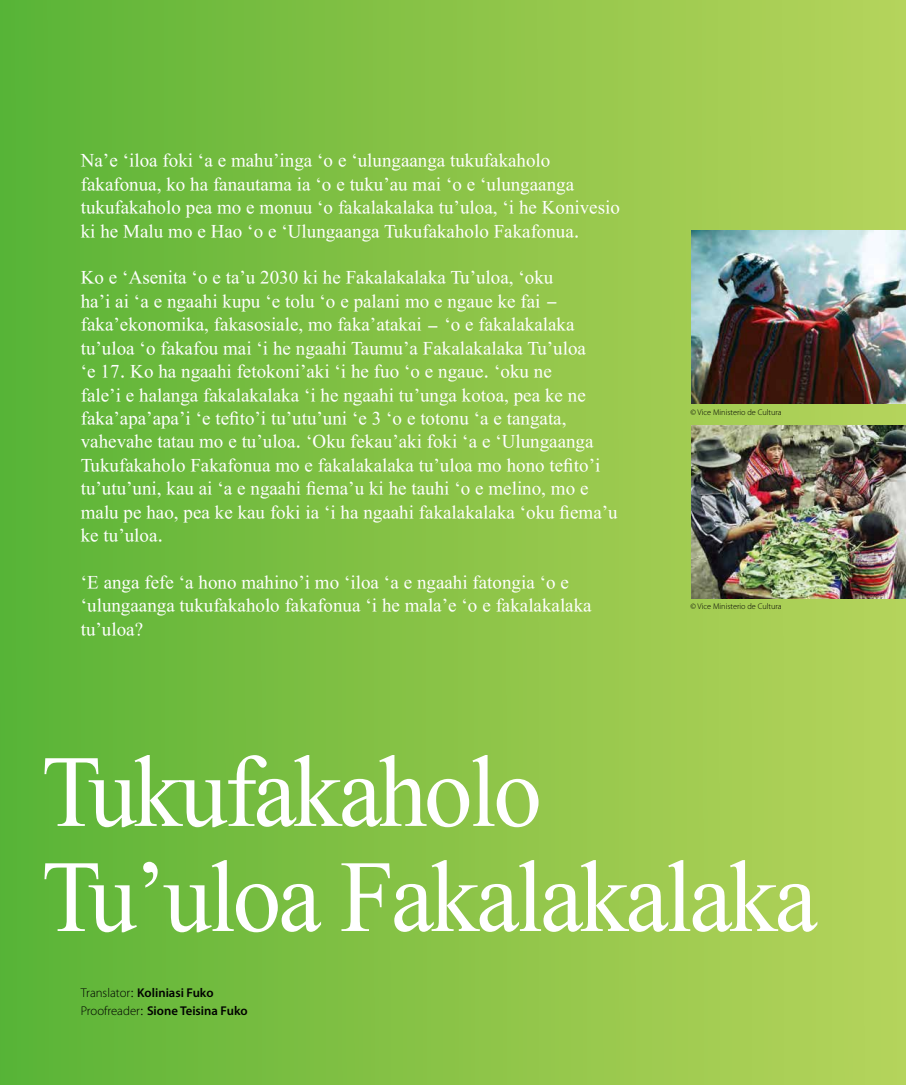
<style>
.page{position:relative;width:906px;height:1085px;background:#fff}
.page>*{position:absolute;margin:0;border:0;box-sizing:border-box;transform-origin:0 0}
.t1{font:105px/105px "UKIJ Tuz Basma";letter-spacing:-.03em;color:#fff;scale:.95 1}
.t2{font:19.5px/23.4px "UKIJ Tuz Basma";color:#fff}
.t3{font:600 12.75px/18px "Myriad Pro";color:#000}
.t4{font:300 8.25px "Myriad Pro";color:#000}
.s1{font-weight:300}
.s2{font-family:"Adobe Myungjo Std";font-weight:500}
</style>
<div class="page">
<div style="left:0;top:0;width:906px;height:1084px;background:linear-gradient(to right,#5ab336,#b8d45b)"></div>
<img style="left:691px;top:231px;width:215px;height:173px">
<img style="left:691px;top:426px;width:215px;height:173px">
<p class="t2" style="left:81px;top:151px;width:541px">Na’e ‘iloa foki ‘a e mahu’inga ‘o e ‘ulungaanga tukufakaholo fakafonua, ko ha fanautama ia ‘o e tuku’au mai ‘o e ‘ulungaanga tukufakaholo pea mo e monuu ‘o fakalakalaka tu’uloa, ‘i he Konivesio ki he Malu mo e Hao ‘o e ‘Ulungaanga Tukufakaholo Fakafonua.</p>
<p class="t2" style="left:81px;top:268px;width:538px">Ko e ‘Asenita ‘o e ta’u 2030 ki he Fakalakalaka Tu’uloa, ‘oku<br>ha’i ai ‘a e ngaahi kupu ‘e tolu ‘o e palani mo e ngaue ke fai – faka’ekonomika, fakasosiale, mo faka’atakai – ‘o e fakalakalaka tu’uloa ‘o fakafou mai ‘i he ngaahi Taumu’a Fakalakalaka Tu’uloa<br>‘e 17. Ko ha ngaahi fetokoni’aki ‘i he fuo ‘o e ngaue. ‘oku ne<br>fale’i e halanga fakalakalaka ‘i he ngaahi tu’unga kotoa, pea ke ne faka’apa’apa’i ‘e tefito’i tu’utu’uni ‘e 3 ‘o e totonu ‘a e tangata, vahevahe tatau mo e tu’uloa. ‘Oku fekau’aki foki ‘a e ‘Ulungaanga Tukufakaholo Fakafonua mo e fakalakalaka tu’uloa mo hono tefito’i tu’utu’uni, kau ai ‘a e ngaahi fiema’u ki he tauhi ‘o e melino, mo e malu pe hao, pea ke kau foki ia ‘i ha ngaahi fakalakalaka ‘oku fiema’u ke tu’uloa.</p>
<p class="t2" style="left:81px;top:573px;width:512px">‘E anga fefe ‘a hono mahino’i mo ‘iloa ‘a e ngaahi fatongia ‘o e ‘ulungaanga tukufakaholo fakafonua ‘i he mala’e ‘o e fakalakalaka tu’uloa?</p>
<p class="t4" style="left:690px;top:407px;width:93px">© Vice Ministerio de Cultura</p>
<p class="t4" style="left:690px;top:601px;width:93px">© Vice Ministerio de Cultura</p>
<h1 class="t1" style="left:41px;top:753px;width:818px">Tukufakaholo<br>Tu’uloa Fakalakalaka</h1>
<p class="t3" style="left:81px;top:982px;width:168px"><span class="s1">Translator</span><span class="s2">:</span> Koliniasi Fuko<br><span class="s1">Proofreader</span><span class="s2">:</span> Sione Teisina Fuko</p>
</div>
